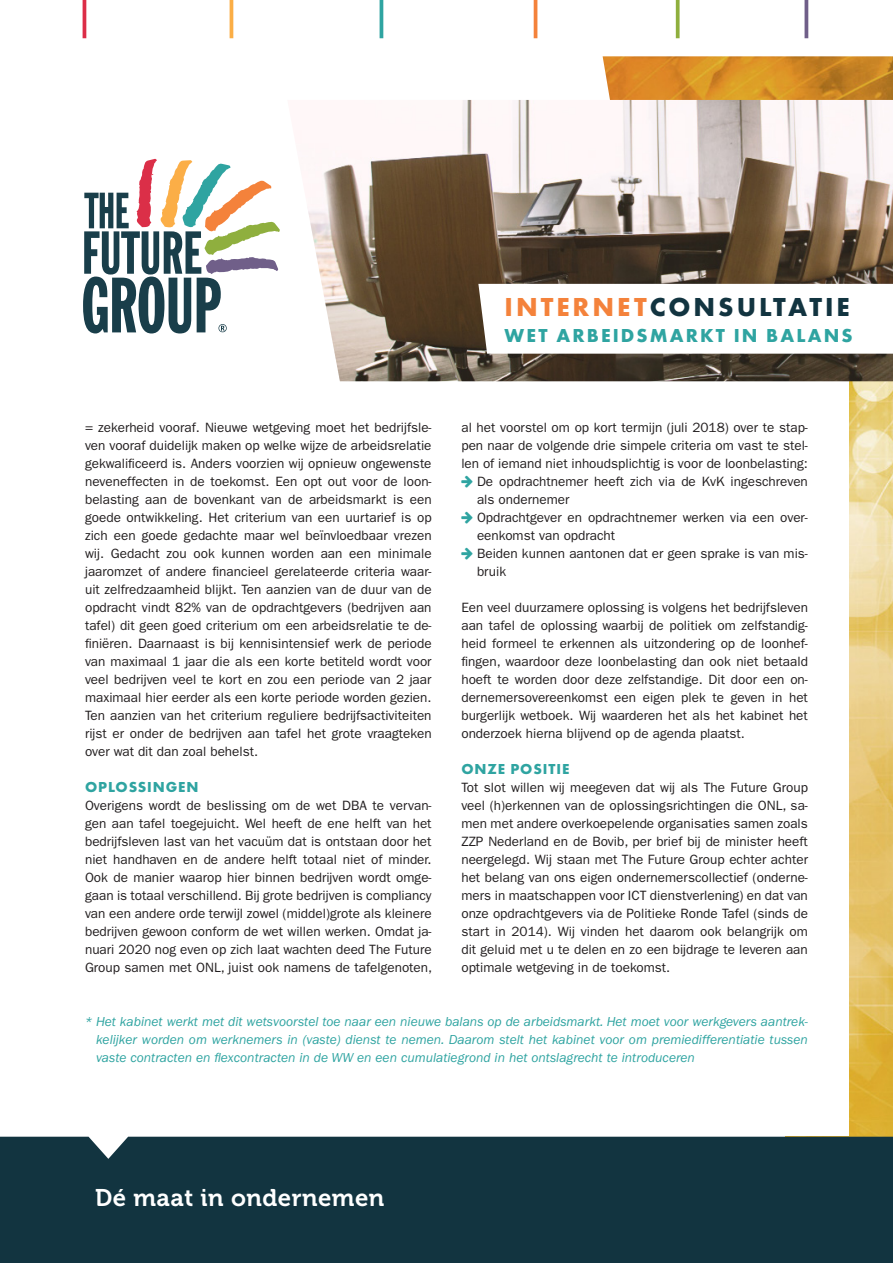
<style>
.page{position:relative;width:893px;height:1263px;background:#fff}
.page>*{position:absolute;margin:0;border:0;box-sizing:border-box;transform-origin:0 0}
.Kop{font:700 27px "Futura PT";letter-spacing:.11em;color:#123440}
.t1{font:24px "Museo 700";letter-spacing:.02em;color:#fff}
.Kop-2{font:700 19.5px "Futura PT";letter-spacing:.11em;color:#2fa4a1}
.t2{font:700 15px "Futura PT";letter-spacing:.06em;color:#2fa4a1}
.t3{font:13.5px/18px "ITC Franklin Gothic Std";color:#231f20;text-align:justify}
.t4{font:italic 13.5px/18px "ITC Franklin Gothic Std";color:#2fa4a1;text-align:justify}
.s1{color:#f4823b}
</style>
<div class="page">
<img style="left:603px;top:56px;width:290px;height:1081px">
<div style="left:432px;top:354px;width:417px;height:781px;background:#fff"></div>
<img style="left:308px;top:100px;width:585px;height:281px">
<svg style="left:478px;top:284px;width:415px;height:70px"></svg>
<hr style="left:83px;top:0;width:3px;height:38px;background:#dc2d47">
<hr style="left:230px;top:0;width:3px;height:38px;background:#fbae46">
<hr style="left:380px;top:0;width:3px;height:38px;background:#2fa4a1">
<hr style="left:534px;top:0;width:3px;height:38px;background:#f4823b">
<svg style="left:676px;top:0;width:4px;height:38px"></svg>
<svg style="left:804px;top:0;width:4px;height:38px"></svg>
<div style="left:0;top:1137px;width:893px;height:126px;background:#123440"></div>
<svg style="left:83px;top:159px;width:197px;height:174px"></svg>
<p class="Kop" style="left:505px;top:290px;width:347px"><span class="s1">INTERNET</span>CONSULTATIE</p>
<p class="Kop-2" style="left:505px;top:323px;width:350px">WET ARBEIDSMARKT IN BALANS</p>
<p class="t3" style="left:85px;top:419px;width:348px">= zekerheid vooraf. Nieuwe wetgeving moet het bedrijfsle&shy;ven vooraf duidelijk maken op welke wijze de arbeidsrelatie gekwalificeerd is. Anders voorzien wij opnieuw ongewenste neveneffecten in de toekomst. Een opt out voor de loon&shy;belasting aan de bovenkant van de arbeidsmarkt is een goede ontwikkeling. Het criterium van een uurtarief is op zich een goede gedachte maar wel beïnvloedbaar vrezen wij. Gedacht zou ook kunnen worden aan een minimale jaaromzet of andere financieel gerelateerde criteria waar&shy;uit zelfredzaamheid blijkt. Ten aanzien van de duur van de opdracht vindt 82% van de opdrachtgevers (bedrijven aan tafel) dit geen goed criterium om een arbeidsrelatie te de&shy;finiëren. Daarnaast is bij kennisintensief werk de periode van maximaal 1 jaar die als een korte betiteld wordt voor veel bedrijven veel te kort en zou een periode van 2 jaar maximaal hier eerder als een korte periode worden gezien.<br>Ten aanzien van het criterium reguliere bedrijfsactiviteiten rijst er onder de bedrijven aan tafel het grote vraagteken over wat dit dan zoal behelst.</p>
<p class="t2" style="left:85px;top:777px;width:115px">OPLOSSINGEN</p>
<p class="t3" style="left:85px;top:797px;width:349px">Overigens wordt de beslissing om de wet DBA te vervan&shy;gen aan tafel toegejuicht. Wel heeft de ene helft van het bedrijfsleven last van het vacuüm dat is ontstaan door het niet handhaven en de andere helft totaal niet of minder.<br>Ook de manier waarop hier binnen bedrijven wordt omge&shy;gaan is totaal verschillend. Bij grote bedrijven is compliancy van een andere orde terwijl zowel (middel)grote als kleinere bedrijven gewoon conform de wet willen werken. Omdat ja&shy;nuari 2020 nog even op zich laat wachten deed The Future Group samen met ONL, juist ook namens de tafelgenoten,</p>
<p class="t3" style="left:461px;top:419px;width:348px">al het voorstel om op kort termijn (juli 2018) over te stap&shy;pen naar de volgende drie simpele criteria om vast te stel&shy;len of iemand niet inhoudsplichtig is voor de loonbelasting:</p>
<p class="t3" style="left:477px;top:473px;width:332px">De opdrachtnemer heeft zich via de KvK ingeschreven als ondernemer</p>
<p class="t3" style="left:477px;top:509px;width:332px">Opdrachtgever en opdrachtnemer werken via een over&shy;eenkomst van opdracht</p>
<p class="t3" style="left:477px;top:545px;width:332px">Beiden kunnen aantonen dat er geen sprake is van mis&shy;bruik</p>
<p class="t3" style="left:461px;top:599px;width:348px">Een veel duurzamere oplossing is volgens het bedrijfsleven aan tafel de oplossing waarbij de politiek om zelfstandig&shy;heid formeel te erkennen als uitzondering op de loonhef&shy;fingen, waardoor deze loonbelasting dan ook niet betaald hoeft te worden door deze zelfstandige. Dit door een on&shy;dernemersovereenkomst een eigen plek te geven in het burgerlijk wetboek. Wij waarderen het als het kabinet het onderzoek hierna blijvend op de agenda plaatst.</p>
<p class="t2" style="left:461px;top:759px;width:109px">ONZE POSITIE</p>
<p class="t3" style="left:461px;top:779px;width:348px">Tot slot willen wij meegeven dat wij als The Future Group veel (h)erkennen van de oplossingsrichtingen die ONL, sa&shy;men met andere overkoepelende organisaties samen zoals ZZP Nederland en de Bovib, per brief bij de minister heeft neergelegd. Wij staan met The Future Group echter achter het belang van ons eigen ondernemerscollectief (onderne&shy;mers in maatschappen voor ICT dienstverlening) en dat van onze opdrachtgevers via de Politieke Ronde Tafel (sinds de start in 2014). Wij vinden het daarom ook belangrijk om dit geluid met u te delen en zo een bijdrage te leveren aan optimale wetgeving in de toekomst.</p>
<p class="t4" style="left:96px;top:1013px;width:713px;text-indent:-11px">* Het kabinet werkt met dit wetsvoorstel toe naar een nieuwe balans op de arbeidsmarkt. Het moet voor werkgevers aantrek&shy;kelijker worden om werknemers in (vaste) dienst te nemen. Daarom stelt het kabinet voor om premiedifferentiatie tussen vaste contracten en flexcontracten in de WW en een cumulatiegrond in het ontslagrecht te introduceren</p>
<p class="t1" style="left:95px;top:1184px;width:291px">Dé maat in ondernemen</p>
</div>
